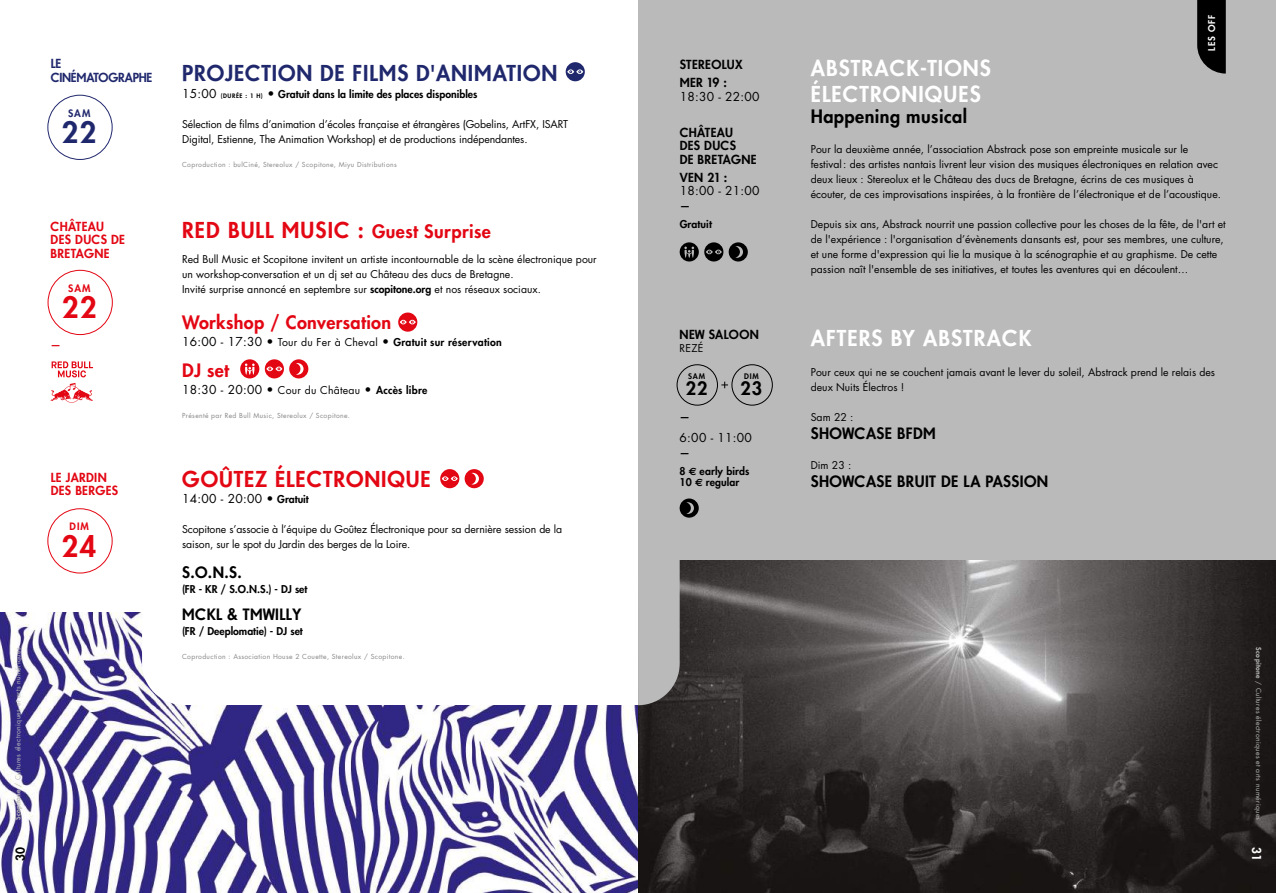
<style>
.page{position:relative;width:1276px;height:893px;background:#fff}
.page>*{position:absolute;margin:0;border:0;box-sizing:border-box;transform-origin:0 0}
.t1{font:800 28.65px "Futura";color:#e30613}
.t2{font:800 28.65px "Futura";color:#20286d}
.t3{font:21px "PETITE";letter-spacing:.04em;color:#e30613}
.t4{font:21px/25.5px "PETITE";letter-spacing:.05em;color:#fff}
.t5{font:21px "PETITE";letter-spacing:.04em;color:#20286d}
.t6{font:800 18px "Futura";letter-spacing:.02em;color:#e30613}
.t7{font:800 18px "Futura";letter-spacing:.025em;color:#000}
.t8{font:15px "PETITE";letter-spacing:.025em;color:#000}
.t9{font:12px "Futura";letter-spacing:.025em;color:#000}
.t10{font:12px/13.5px "PETITE";letter-spacing:.025em;color:#000}
.t11{font:12px/13.5px "PETITE";letter-spacing:.025em;color:#e30613}
.t12{font:12px/13.5px "PETITE";letter-spacing:-.025em;color:#20286d}
.t13{font:800 12px "Futura";color:#000}
.t14{font:800 12px "Futura";color:#fff}
.t15{font:10.5px/15px "Futura";color:#000}
.t16{font:800 10.5px/18px "Futura";color:#000}
.t17{font:800 10.5px "Futura";letter-spacing:.025em;color:#000}
.t18{font:800 10.5px "Futura";color:#e30613}
.t19{font:800 9.9px "Futura";letter-spacing:.1em;color:#e30613}
.t20{font:800 9.9px "Futura";color:#20286d}
.t21{font:9px "PETITE";letter-spacing:.08em;color:#fff}
.t22{font:800 7.5px "Futura";letter-spacing:.1em;color:#000}
.t23{font:6.75px "Futura";letter-spacing:.05em;color:#878787}
.t24{font:6.75px "Futura";letter-spacing:.05em;color:#bababa}
.s1{font-weight:800}
.s2{font-weight:400;font-size:12px}
.s3{font-size:6px}
.s4{font-family:"Futura";font-weight:800;font-size:18px}
.s5{font-weight:400}
.s6{font-size:10.5px}
.s7{font-weight:800;font-size:10.5px}
.s8{font-family:"Futura";font-weight:800}
.s9{font-family:"Euro Sans";font-weight:700}
</style>
<div class="page">
<img style="left:0;top:612px;width:638px;height:281px">
<svg style="left:142px;top:612px;width:42px;height:93px"></svg>
<div style="left:184px;top:485px;width:454px;height:220px;background:#fff"></div>
<div style="left:638px;top:0;width:638px;height:893px;background:#bababa"></div>
<img style="left:638px;top:560px;width:638px;height:333px">
<div style="left:48px;top:270px;width:65px;height:65px;border:1px solid #e30613;border-radius:50%"></div>
<div style="left:48px;top:95px;width:64px;height:65px;border:1px solid #20286d;border-radius:50%"></div>
<div style="left:48px;top:508px;width:64px;height:65px;border:1px solid #e30613;border-radius:50%"></div>
<svg style="left:51px;top:361px;width:42px;height:42px"></svg>
<svg style="left:398px;top:313px;width:19px;height:19px"></svg>
<svg style="left:240px;top:359px;width:19px;height:19px"></svg>
<svg style="left:265px;top:359px;width:43px;height:19px"></svg>
<svg style="left:566px;top:62px;width:19px;height:19px"></svg>
<svg style="left:440px;top:469px;width:44px;height:19px"></svg>
<svg style="left:638px;top:498px;width:61px;height:207px"></svg>
<svg style="left:679px;top:242px;width:69px;height:19px"></svg>
<svg style="left:1197px;top:0;width:28px;height:74px;background:#121212"></svg>
<div style="left:676px;top:364px;width:42px;height:41px;border:1px solid #000;border-radius:50%"></div>
<div style="left:731px;top:364px;width:41px;height:41px;border:1px solid #000;border-radius:50%"></div>
<svg style="left:721px;top:382px;width:7px;height:6px"></svg>
<p class="t12" style="left:51px;top:57px;width:103px">LE<br>CINÉMATOGRAPHE</p>
<p class="t20" style="left:68px;top:107px;width:24px">SAM</p>
<h1 class="t2" style="left:62px;top:114px;width:36px">22</h1>
<p class="t11" style="left:51px;top:219px;width:76px">CHÂTEAU<br>DES DUCS DE<br>BRETAGNE</p>
<p class="t19" style="left:68px;top:282px;width:24px">SAM</p>
<h1 class="t1" style="left:62px;top:290px;width:36px">22</h1>
<p class="t18" style="left:51px;top:339px;width:12px">—</p>
<p class="t11" style="left:51px;top:470px;width:69px">LE JARDIN<br>DES BERGES</p>
<p class="t19" style="left:70px;top:520px;width:21px">DIM</p>
<h1 class="t1" style="left:62px;top:528px;width:36px">24</h1>
<p class="t24" style="left:14px;top:820px;width:174px;rotate:-90deg"><span class="s1">Scopitone</span> / Cultures électroniques et arts numériques</p>
<h2 class="t5" style="left:182px;top:59px;width:377px">PROJECTION DE FILMS D’ANIMATION</h2>
<p class="t16" style="left:182px;top:85px;width:297px"><span class="s2">15:00</span> <span class="s3">(DURÉE : 1 H)</span> <span class="s2">•</span> Gratuit dans la limite des places disponibles</p>
<p class="t15" style="left:182px;top:116px;width:387px">Sélection de films d’animation d’écoles française et étrangères (Gobelins, ArtFX, ISART<br>Digital, Estienne, The Animation Workshop) et de productions indépendantes.</p>
<p class="t23" style="left:182px;top:160px;width:216px">Coproduction : bulCiné, Stereolux / Scopitone, Miyu Distributions</p>
<h2 class="t3" style="left:182px;top:216px;width:310px">RED BULL MUSIC : <span class="s4">Guest Surprise</span></h2>
<p class="t15" style="left:182px;top:252px;width:416px">Red Bull Music et Scopitone invitent un artiste incontournable de la scène électronique pour un workshop-conversation et un dj set au Château des ducs de Bretagne.<br>Invité surprise annoncé en septembre sur <span class="s1">scopitone.org</span> et nos réseaux sociaux.</p>
<h3 class="t6" style="left:182px;top:311px;width:211px">Workshop / Conversation</h3>
<p class="t17" style="left:182px;top:335px;width:321px"><span class="s2">16:00 - 17:30 •</span> <span class="s5">Tour du Fer à Cheval</span> <span class="s2">•</span> Gratuit sur réservation</p>
<h3 class="t6" style="left:182px;top:359px;width:48px">DJ set</h3>
<p class="t9" style="left:182px;top:382px;width:247px">18:30 - 20:00 • <span class="s6">Cour du Château</span> • <span class="s7">Accès libre</span></p>
<p class="t23" style="left:182px;top:411px;width:169px">Présenté par Red Bull Music, Stereolux / Scopitone.</p>
<h2 class="t3" style="left:182px;top:465px;width:250px">GO<span class="s8">Û</span>TEZ ÉLECTRONIQUE</h2>
<p class="t9" style="left:182px;top:491px;width:128px">14:00 - 20:00 • <span class="s7">Gratuit</span></p>
<p class="t15" style="left:182px;top:522px;width:381px">Scopitone s’associe à l’équipe du Goûtez Électronique pour sa dernière session de la saison, sur le spot du Jardin des berges de la Loire.</p>
<h3 class="t8" style="left:182px;top:563px;width:61px">S.O.N.S.</h3>
<p class="t16" style="left:182px;top:581px;width:127px">(FR - KR / S.O.N.S.) - DJ set</p>
<h3 class="t8" style="left:182px;top:605px;width:120px">MCKL &amp; TMWILLY</h3>
<p class="t16" style="left:182px;top:623px;width:122px">(FR / Deeplomatie) - DJ set</p>
<p class="t23" style="left:182px;top:653px;width:224px">Coproduction : Association House 2 Couette, Stereolux / Scopitone.</p>
<p class="t10" style="left:679px;top:55px;width:64px;line-height:18px">STEREOLUX<br>MER 19 :</p>
<p class="t9" style="left:679px;top:89px;width:82px">18:30 - 22:00</p>
<p class="t10" style="left:679px;top:125px;width:79px">CHÂTEAU<br>DES DUCS<br>DE BRETAGNE</p>
<p class="t10" style="left:679px;top:170px;width:49px">VEN 21 :</p>
<p class="t9" style="left:679px;top:183px;width:82px">18:00 - 21:00</p>
<p class="t16" style="left:679px;top:197px;width:34px">—<br>Gratuit</p>
<p class="t10" style="left:679px;top:327px;width:81px">NEW SALOON</p>
<p class="t15" style="left:679px;top:341px;width:25px">REZÉ</p>
<p class="t22" style="left:688px;top:371px;width:18px">SAM</p>
<h3 class="t7" style="left:686px;top:377px;width:23px">22</h3>
<p class="t22" style="left:744px;top:371px;width:16px">DIM</p>
<h3 class="t7" style="left:740px;top:377px;width:23px">23</h3>
<p class="t16" style="left:679px;top:408px;width:12px">—</p>
<p class="t9" style="left:679px;top:430px;width:74px">6:00 - 11:00</p>
<p class="t16" style="left:679px;top:444px;width:71px">—<br>8 <span class="s9">€</span> early birds</p>
<p class="t16" style="left:679px;top:473px;width:61px">10 <span class="s9">€</span> regular</p>
<p class="t21" style="left:1205px;top:51px;width:37px;rotate:-90deg">LES OFF</p>
<h2 class="t4" style="left:811px;top:55px;width:182px">ABSTRACK-TIONS<br>ÉLECTRONIQUES</h2>
<h3 class="t7" style="left:811px;top:105px;width:158px">Happening musical</h3>
<p class="t15" style="left:811px;top:142px;width:412px">Pour la deuxième année, l’association Abstrack pose son empreinte musicale sur le festival: des artistes nantais livrent leur vision des musiques électroniques en relation avec deux lieux : Stereolux et le Château des ducs de Bretagne, écrins de ces musiques à écouter, de ces improvisations inspirées, à la frontière de l’électronique et de l’acoustique.</p>
<p class="t15" style="left:811px;top:217px;width:416px">Depuis six ans, Abstrack nourrit une passion collective pour les choses de la fête, de l'art et de l'expérience : l'organisation d’évènements dansants est, pour ses membres, une culture, et une forme d'expression qui lie la musique à la scénographie et au graphisme. De cette passion naît l'ensemble de ses initiatives, et toutes les aventures qui en découlent…</p>
<h2 class="t4" style="left:811px;top:325px;width:222px">AFTERS BY ABSTRACK</h2>
<p class="t15" style="left:811px;top:365px;width:406px">Pour ceux qui ne se couchent jamais avant le lever du soleil, Abstrack prend le relais des deux Nuits Électros !</p>
<p class="t15" style="left:811px;top:410px;width:44px">Sam 22 :</p>
<h3 class="t8" style="left:811px;top:423px;width:127px">SHOWCASE BFDM</h3>
<p class="t15" style="left:811px;top:458px;width:42px">Dim 23 :</p>
<h3 class="t8" style="left:811px;top:471px;width:239px">SHOWCASE BRUIT DE LA PASSION</h3>
<p class="t24" style="left:1263px;top:647px;width:174px;rotate:90deg"><span class="s1">Scopitone</span> / Cultures électroniques et arts numériques</p>
<p class="t13" style="left:13px;top:861px;width:16px;rotate:-90deg">30</p>
<p class="t14" style="left:1264px;top:847px;width:16px;rotate:90deg">31</p>
</div>
